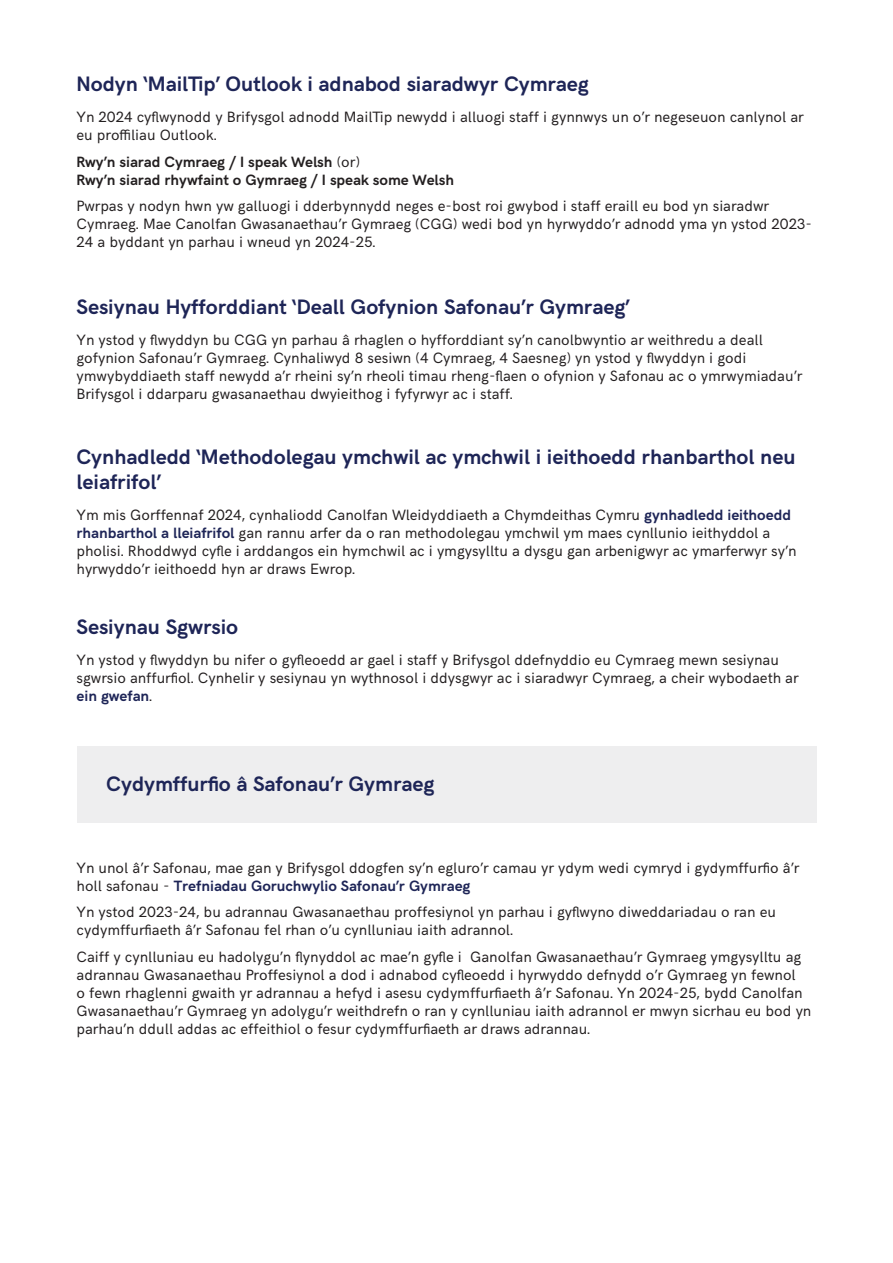
<style>
.page{position:relative;width:893px;height:1263px;background:#fff}
.page>*{position:absolute;margin:0;border:0;box-sizing:border-box;transform-origin:0 0}
.t1{font:700 21px/25.2px "HK Grotesk";color:#1e2557}
.t2{font:15px/18px "HK Grotesk";color:#231f20}
.t3{font:700 15px/18px "HK Grotesk";color:#231f20}
.s1{font-weight:400}
.s2{font-weight:700;color:#1e2557}
</style>
<div class="page">
<div style="left:77px;top:746px;width:739px;height:77px;background:#eeeeef"></div>
<h1 class="t1" style="left:77px;top:70px;width:514px">Nodyn ‘MailTip’ Outlook i adnabod siaradwyr Cymraeg</h1>
<p class="t2" style="left:77px;top:107px;width:729px">Yn 2024 cyflwynodd y Brifysgol adnodd MailTip newydd i alluogi staff i gynnwys un o’r negeseuon canlynol ar eu proffiliau Outlook.</p>
<p class="t3" style="left:77px;top:151px;width:379px">Rwy’n siarad Cymraeg / I speak Welsh <span class="s1">(or)<br></span>Rwy’n siarad rhywfaint o Gymraeg / I speak some Welsh</p>
<p class="t2" style="left:77px;top:196px;width:737px">Pwrpas y nodyn hwn yw galluogi i dderbynnydd neges e-bost roi gwybod i staff eraill eu bod yn siaradwr<br>Cymraeg. Mae Canolfan Gwasanaethau’r Gymraeg (CGG) wedi bod yn hyrwyddo’r adnodd yma yn ystod 2023-<br>24 a byddant yn parhau i wneud yn 2024-25.</p>
<h1 class="t1" style="left:77px;top:293px;width:554px">Sesiynau Hyfforddiant ‘Deall Gofynion Safonau’r Gymraeg’</h1>
<p class="t2" style="left:77px;top:330px;width:727px">Yn ystod y flwyddyn bu CGG yn parhau â rhaglen o hyfforddiant sy’n canolbwyntio ar weithredu a deall gofynion Safonau’r Gymraeg. Cynhaliwyd 8 sesiwn (4 Cymraeg, 4 Saesneg) yn ystod y flwyddyn i godi ymwybyddiaeth staff newydd a’r rheini sy’n rheoli timau rheng-flaen o ofynion y Safonau ac o ymrwymiadau’r Brifysgol i ddarparu gwasanaethau dwyieithog i fyfyrwyr ac i staff.</p>
<h1 class="t1" style="left:77px;top:442px;width:720px">Cynhadledd ‘Methodolegau ymchwil ac ymchwil i ieithoedd rhanbarthol neu leiafrifol’</h1>
<p class="t2" style="left:77px;top:504px;width:721px">Ym mis Gorffennaf 2024, cynhaliodd Canolfan Wleidyddiaeth a Chymdeithas Cymru <span class="s2">gynhadledd ieithoedd rhanbarthol a lleiafrifol</span> gan rannu arfer da o ran methodolegau ymchwil ym maes cynllunio ieithyddol a pholisi. Rhoddwyd cyfle i arddangos ein hymchwil ac i ymgysylltu a dysgu gan arbenigwyr ac ymarferwyr sy’n hyrwyddo’r ieithoedd hyn ar draws Ewrop.</p>
<h1 class="t1" style="left:77px;top:612px;width:163px">Sesiynau Sgwrsio</h1>
<p class="t2" style="left:77px;top:649px;width:723px">Yn ystod y flwyddyn bu nifer o gyfleoedd ar gael i staff y Brifysgol ddefnyddio eu Cymraeg mewn sesiynau sgwrsio anffurfiol. Cynhelir y sesiynau yn wythnosol i ddysgwyr ac i siaradwyr Cymraeg, a cheir wybodaeth ar <span class="s2">ein gwefan</span>.</p>
<h1 class="t1" style="left:106px;top:769px;width:329px">Cydymffurfio â Safonau’r Gymraeg</h1>
<p class="t2" style="left:77px;top:857px;width:724px">Yn unol â’r Safonau, mae gan y Brifysgol ddogfen sy’n egluro’r camau yr ydym wedi cymryd i gydymffurfio â’r holl safonau - <span class="s2">Trefniadau Goruchwylio Safonau’r Gymraeg</span></p>
<p class="t2" style="left:77px;top:902px;width:701px">Yn ystod 2023-24, bu adrannau Gwasanaethau proffesiynol yn parhau i gyflwyno diweddariadau o ran eu cydymffurfiaeth â’r Safonau fel rhan o’u cynlluniau iaith adrannol.</p>
<p class="t2" style="left:77px;top:946px;width:736px">Caiff y cynlluniau eu hadolygu’n flynyddol ac mae’n gyfle i Ganolfan Gwasanaethau’r Gymraeg ymgysylltu ag adrannau Gwasanaethau Proffesiynol a dod i adnabod cyfleoedd i hyrwyddo defnydd o’r Gymraeg yn fewnol<br>o fewn rhaglenni gwaith yr adrannau a hefyd i asesu cydymffurfiaeth â’r Safonau. Yn 2024-25, bydd Canolfan Gwasanaethau’r Gymraeg yn adolygu’r weithdrefn o ran y cynlluniau iaith adrannol er mwyn sicrhau eu bod yn parhau’n ddull addas ac effeithiol o fesur cydymffurfiaeth ar draws adrannau.</p>
</div>
